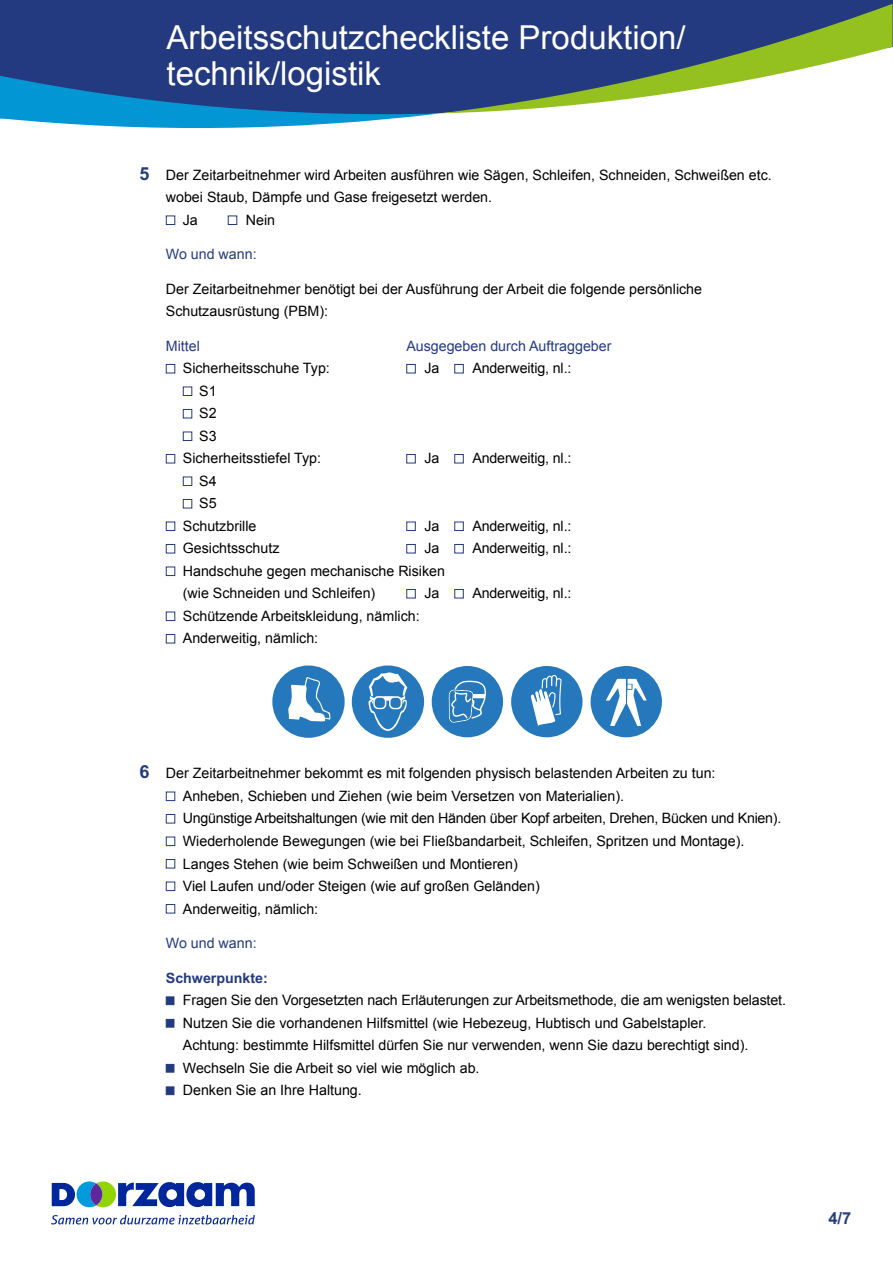
<style>
.page{position:relative;width:893px;height:1263px;background:#fff}
.page>*{position:absolute;margin:0;border:0;box-sizing:border-box;transform-origin:0 0}
.t1{font:33px/36px "Arial";color:#fff}
.t2{font:700 16.5px "Arial";color:#243a80}
.t3{font:14.25px/22.5px "Arial";color:#000}
.t4{font:14.25px "Arial";color:#243a80}
.t5{font:700 14.25px "Arial";color:#243a80}
.s1{font-weight:700;font-size:18px;color:#243a80}
</style>
<div class="page">
<div style="left:0;top:0;width:893px;height:114px;background:#243a80"></div>
<svg style="left:0;top:76px;width:440px;height:52px;background:#276eac"></svg>
<svg style="left:440px;top:4px;width:452px;height:109px;fill:#243a80"></svg>
<svg style="left:52px;top:1181px;width:203px;height:26px"></svg>
<svg style="left:51px;top:1215px;width:204px;height:9px"></svg>
<div style="left:166px;top:215px;width:9px;height:10px;border:1px solid #243a80"></div>
<div style="left:228px;top:215px;width:9px;height:10px;border:1px solid #243a80"></div>
<div style="left:166px;top:364px;width:9px;height:9px;border:1px solid #243a80"></div>
<div style="left:406px;top:364px;width:10px;height:9px;border:1px solid #243a80"></div>
<div style="left:454px;top:364px;width:10px;height:9px;border:1px solid #243a80"></div>
<div style="left:183px;top:386px;width:9px;height:10px;border:1px solid #243a80"></div>
<div style="left:183px;top:409px;width:9px;height:9px;border:1px solid #243a80"></div>
<div style="left:183px;top:431px;width:9px;height:10px;border:1px solid #243a80"></div>
<div style="left:166px;top:454px;width:9px;height:9px;border:1px solid #243a80"></div>
<div style="left:406px;top:454px;width:10px;height:9px;border:1px solid #243a80"></div>
<div style="left:454px;top:454px;width:10px;height:9px;border:1px solid #243a80"></div>
<div style="left:183px;top:476px;width:9px;height:10px;border:1px solid #243a80"></div>
<div style="left:183px;top:499px;width:9px;height:9px;border:1px solid #243a80"></div>
<div style="left:166px;top:521px;width:9px;height:10px;border:1px solid #243a80"></div>
<div style="left:406px;top:521px;width:10px;height:10px;border:1px solid #243a80"></div>
<div style="left:454px;top:521px;width:10px;height:10px;border:1px solid #243a80"></div>
<div style="left:166px;top:544px;width:9px;height:9px;border:1px solid #243a80"></div>
<div style="left:406px;top:544px;width:10px;height:9px;border:1px solid #243a80"></div>
<div style="left:454px;top:544px;width:10px;height:9px;border:1px solid #243a80"></div>
<div style="left:166px;top:566px;width:9px;height:10px;border:1px solid #243a80"></div>
<div style="left:406px;top:589px;width:10px;height:9px;border:1px solid #243a80"></div>
<div style="left:454px;top:589px;width:10px;height:9px;border:1px solid #243a80"></div>
<div style="left:166px;top:611px;width:9px;height:10px;border:1px solid #243a80"></div>
<div style="left:166px;top:634px;width:9px;height:9px;border:1px solid #243a80"></div>
<div style="left:166px;top:791px;width:9px;height:10px;border:1px solid #243a80"></div>
<div style="left:166px;top:814px;width:9px;height:9px;border:1px solid #243a80"></div>
<div style="left:166px;top:836px;width:9px;height:10px;border:1px solid #243a80"></div>
<div style="left:166px;top:859px;width:9px;height:9px;border:1px solid #243a80"></div>
<div style="left:166px;top:881px;width:9px;height:10px;border:1px solid #243a80"></div>
<div style="left:166px;top:904px;width:9px;height:9px;border:1px solid #243a80"></div>
<div style="left:166px;top:996px;width:8px;height:9px;background:#243a80;border:1px solid #243a80"></div>
<div style="left:166px;top:1019px;width:8px;height:8px;background:#243a80;border:1px solid #243a80"></div>
<div style="left:166px;top:1064px;width:8px;height:8px;background:#243a80;border:1px solid #243a80"></div>
<div style="left:166px;top:1086px;width:8px;height:9px;background:#243a80;border:1px solid #243a80"></div>
<svg style="left:352px;top:665px;width:72px;height:73px"></svg>
<div style="left:591px;top:666px;width:71px;height:71px;background:#2678bd;border-radius:50%"></div>
<svg style="left:606px;top:679px;width:41px;height:47px"></svg>
<div style="left:511px;top:666px;width:71px;height:71px;background:#2678bd;border-radius:50%"></div>
<svg style="left:531px;top:675px;width:31px;height:51px"></svg>
<div style="left:432px;top:666px;width:71px;height:71px;background:#2678bd;border-radius:50%"></div>
<svg style="left:449px;top:681px;width:37px;height:42px"></svg>
<div style="left:272px;top:665px;width:73px;height:73px;background:#2678bd;border-radius:50%"></div>
<svg style="left:288px;top:677px;width:42px;height:44px"></svg>
<h1 class="t1" style="left:166px;top:20px;width:521px">Arbeitsschutzcheckliste Produktion/ technik/logistik</h1>
<p class="t3" style="left:140px;top:164px;width:634px"><span class="s1">5</span> Der Zeitarbeitnehmer wird Arbeiten ausführen wie Sägen, Schleifen, Schneiden, Schweißen etc.</p>
<p class="t3" style="left:166px;top:186px;width:328px">wobei Staub, Dämpfe und Gase freigesetzt werden.</p>
<p class="t3" style="left:183px;top:209px;width:17px">Ja</p>
<p class="t3" style="left:246px;top:209px;width:31px">Nein</p>
<p class="t4" style="left:166px;top:245px;width:92px">Wo und wann:</p>
<p class="t3" style="left:166px;top:278px;width:538px">Der Zeitarbeitnehmer benötigt bei der Ausführung der Arbeit die folgende persönliche<br>Schutzausrüstung (PBM):</p>
<p class="t4" style="left:166px;top:337px;width:36px">Mittel</p>
<p class="t4" style="left:406px;top:337px;width:207px">Ausgegeben durch Auftraggeber</p>
<p class="t3" style="left:183px;top:357px;width:149px">Sicherheitsschuhe Typ:</p>
<p class="t3" style="left:424px;top:357px;width:17px">Ja</p>
<p class="t3" style="left:472px;top:357px;width:101px">Anderweitig, nl.:</p>
<p class="t3" style="left:199px;top:380px;width:19px">S1</p>
<p class="t3" style="left:199px;top:402px;width:19px">S2</p>
<p class="t3" style="left:199px;top:425px;width:19px">S3</p>
<p class="t3" style="left:183px;top:447px;width:140px">Sicherheitsstiefel Typ:</p>
<p class="t3" style="left:424px;top:447px;width:17px">Ja</p>
<p class="t3" style="left:472px;top:447px;width:101px">Anderweitig, nl.:</p>
<p class="t3" style="left:199px;top:470px;width:19px">S4</p>
<p class="t3" style="left:199px;top:492px;width:19px">S5</p>
<p class="t3" style="left:183px;top:515px;width:75px">Schutzbrille</p>
<p class="t3" style="left:424px;top:515px;width:17px">Ja</p>
<p class="t3" style="left:472px;top:515px;width:101px">Anderweitig, nl.:</p>
<p class="t3" style="left:183px;top:537px;width:98px">Gesichtsschutz</p>
<p class="t3" style="left:424px;top:537px;width:17px">Ja</p>
<p class="t3" style="left:472px;top:537px;width:101px">Anderweitig, nl.:</p>
<p class="t3" style="left:183px;top:560px;width:264px">Handschuhe gegen mechanische Risiken (wie Schneiden und Schleifen)</p>
<p class="t3" style="left:424px;top:582px;width:17px">Ja</p>
<p class="t3" style="left:472px;top:582px;width:101px">Anderweitig, nl.:</p>
<p class="t3" style="left:183px;top:605px;width:238px">Schützende Arbeitskleidung, nämlich:<br>Anderweitig, nämlich:</p>
<p class="t3" style="left:183px;top:762px;width:600px;text-indent:-43px"><span class="s1">6</span> Der Zeitarbeitnehmer bekommt es mit folgenden physisch belastenden Arbeiten zu tun:<br>Anheben, Schieben und Ziehen (wie beim Versetzen von Materialien).<br>Ungünstige Arbeitshaltungen (wie mit den Händen über Kopf arbeiten, Drehen, Bücken und Knien).<br>Wiederholende Bewegungen (wie bei Fließbandarbeit, Schleifen, Spritzen und Montage).<br>Langes Stehen (wie beim Schweißen und Montieren)<br>Viel Laufen und/oder Steigen (wie auf großen Geländen)<br>Anderweitig, nämlich:</p>
<p class="t4" style="left:166px;top:934px;width:92px">Wo und wann:</p>
<p class="t5" style="left:166px;top:967px;width:104px">Schwerpunkte:</p>
<p class="t3" style="left:183px;top:989px;width:605px">Fragen Sie den Vorgesetzten nach Erläuterungen zur Arbeitsmethode, die am wenigsten belastet.<br>Nutzen Sie die vorhandenen Hilfsmittel (wie Hebezeug, Hubtisch und Gabelstapler.<br>Achtung: bestimmte Hilfsmittel dürfen Sie nur verwenden, wenn Sie dazu berechtigt sind).<br>Wechseln Sie die Arbeit so viel wie möglich ab.<br>Denken Sie an Ihre Haltung.</p>
<p class="t2" style="left:828px;top:1207px;width:24px">4/7</p>
</div>
